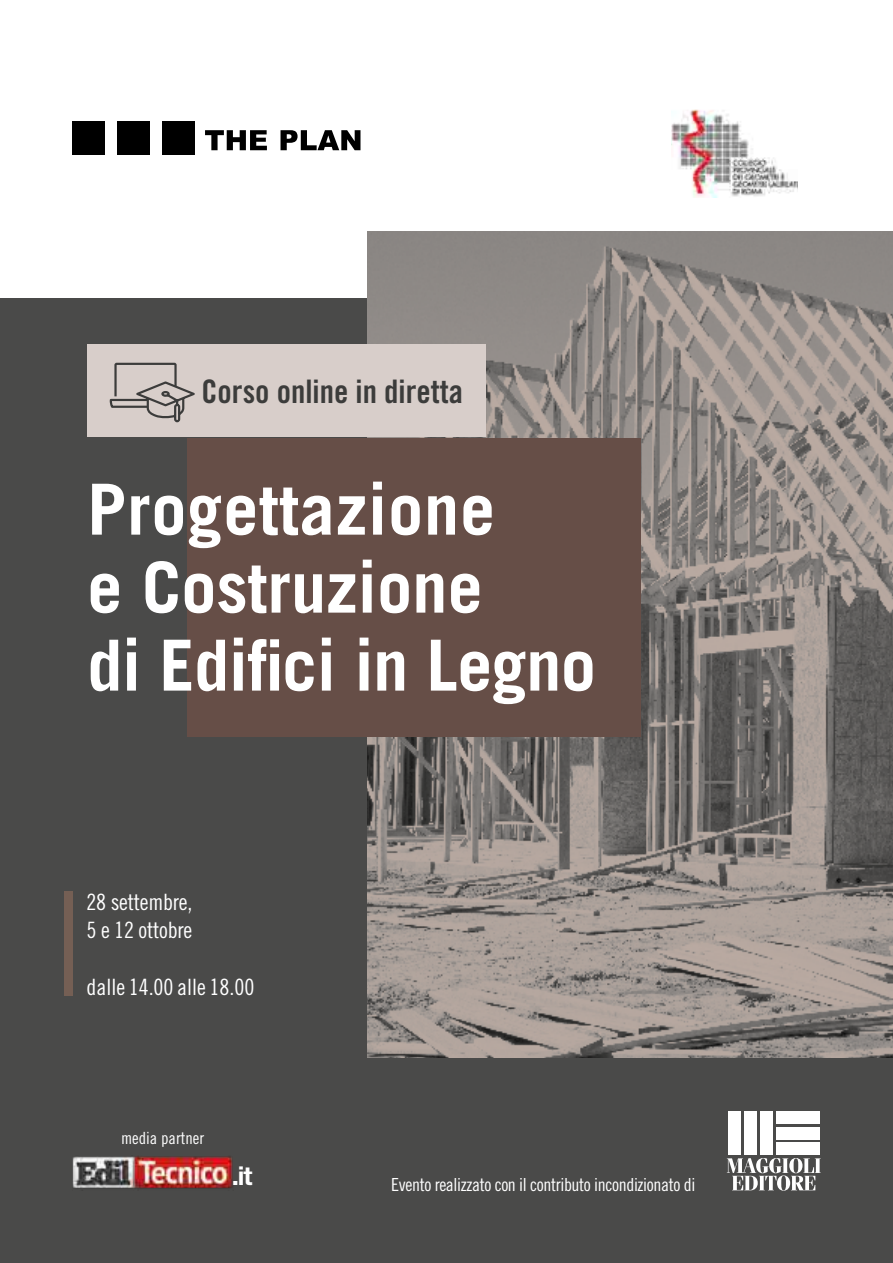
<style>
.page{position:relative;width:893px;height:1263px;background:#fff}
.page>*{position:absolute;margin:0;border:0;box-sizing:border-box;transform-origin:0 0}
.t1{font:700 70.5px/78px "Trade Gothic LT Std";color:#fff}
.t2{font:32.4px "Trade Gothic LT Std Bd Cn 20";color:#3c3c3b}
.t3{font:700 25.95px "Helvetica Neue LT Std";color:#fff}
.t4{font:22.5px/28.5px "Trade Gothic LT Std Cn 18";letter-spacing:-.01em;color:#fff}
.t5{font:18px "Trade Gothic LT Std Cn 18";letter-spacing:-.02em;color:#fff}
.t6{font:16.8px "Trade Gothic LT Std Cn 18";color:#fff}
</style>
<div class="page">
<div style="left:0;top:298px;width:893px;height:965px;background:#4a4a49"></div>
<img style="left:368px;top:232px;width:525px;height:825px">
<div style="left:187px;top:438px;width:454px;height:298px;background:#664e47"></div>
<div style="left:72px;top:121px;width:33px;height:33px;background:#000"></div>
<div style="left:117px;top:121px;width:33px;height:33px;background:#000"></div>
<div style="left:162px;top:121px;width:33px;height:33px;background:#000"></div>
<svg style="left:205px;top:130px;width:62px;height:20px"></svg>
<svg style="left:280px;top:130px;width:80px;height:20px"></svg>
<div style="left:776px;top:1143px;width:44px;height:12px;background:#fff"></div>
<div style="left:776px;top:1127px;width:44px;height:12px;background:#fff"></div>
<div style="left:776px;top:1111px;width:44px;height:12px;background:#fff"></div>
<svg style="left:727px;top:1158px;width:94px;height:33px"></svg>
<div style="left:760px;top:1111px;width:13px;height:44px;background:#fff"></div>
<div style="left:744px;top:1111px;width:13px;height:44px;background:#fff"></div>
<div style="left:728px;top:1111px;width:12px;height:44px;background:#fff"></div>
<div style="left:64px;top:891px;width:8px;height:104px;background:#755f54"></div>
<img style="left:72px;top:1156px;width:161px;height:33px">
<img style="left:671px;top:110px;width:127px;height:88px">
<div style="left:87px;top:344px;width:399px;height:93px;background:#d8ceca"></div>
<svg style="left:109px;top:362px;width:86px;height:61px"></svg>
<h2 class="t2" style="left:201px;top:371px;width:263px">Corso online in diretta</h2>
<h1 class="t1" style="left:87px;top:469px;width:510px">Progettazione<br>e Costruzione<br>di Edifici in Legno</h1>
<p class="t4" style="left:86px;top:887px;width:108px">28 settembre,<br>5 e 12 ottobre</p>
<p class="t4" style="left:86px;top:973px;width:169px">dalle 14.00 alle 18.00</p>
<p class="t6" style="left:121px;top:1128px;width:85px">media partner</p>
<h3 class="t3" style="left:232px;top:1159px;width:23px">.it</h3>
<p class="t5" style="left:391px;top:1173px;width:306px">Evento realizzato con il contributo incondizionato di</p>
</div>
